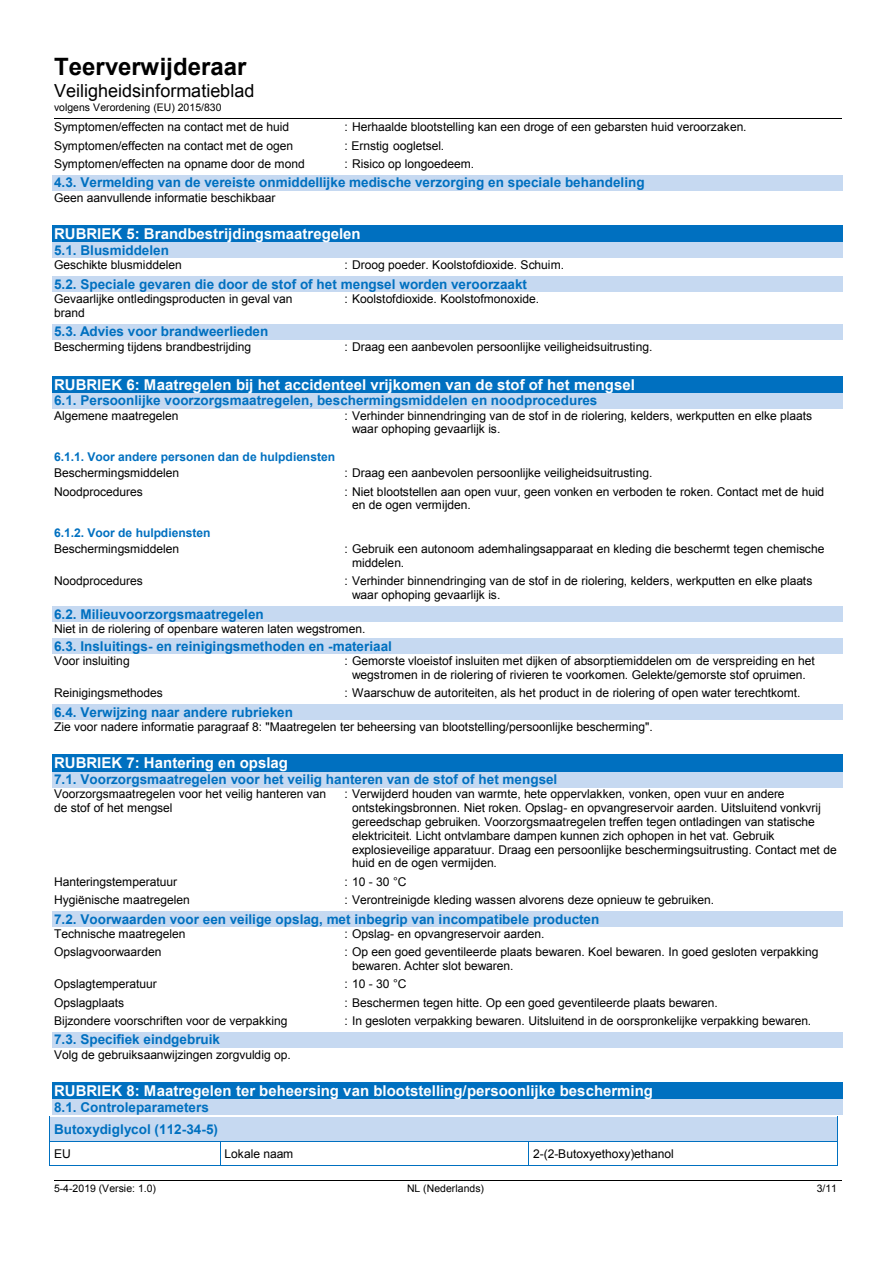
<style>
.page{position:relative;width:894px;height:1263px;background:#fff}
.page>*{position:absolute;margin:0;border:0;box-sizing:border-box;transform-origin:0 0}
.t1{font:700 24px "Arial";color:#000}
.t2{font:18px "Arial";color:#000}
.t3{font:700 15px "Arial";color:#fff}
.t4{font:700 13.5px/22.4px "Arial";color:#0070c0}
.t5{font:12px/13.8px "Arial";letter-spacing:-.005em;color:#000}
.t6{font:700 12px "Arial";color:#0070c0}
.t7{font:10.5px "Arial";color:#000}
</style>
<div class="page">
<hr style="left:54px;top:118px;width:787px;height:1px;background:#000">
<hr style="left:54px;top:1180px;width:264px;height:1px;background:#000">
<hr style="left:319px;top:1180px;width:258px;height:1px;background:#000">
<hr style="left:578px;top:1180px;width:263px;height:1px;background:#000">
<div style="left:52px;top:175px;width:789px;height:16px;background:#c6d9f1"></div>
<div style="left:52px;top:225px;width:789px;height:17px;background:#0070c0"></div>
<div style="left:52px;top:242px;width:789px;height:16px;background:#c6d9f1"></div>
<div style="left:52px;top:276px;width:789px;height:16px;background:#c6d9f1"></div>
<div style="left:52px;top:324px;width:789px;height:16px;background:#c6d9f1"></div>
<div style="left:52px;top:376px;width:789px;height:17px;background:#0070c0"></div>
<div style="left:52px;top:393px;width:789px;height:16px;background:#c6d9f1"></div>
<div style="left:52px;top:606px;width:789px;height:16px;background:#c6d9f1"></div>
<div style="left:52px;top:639px;width:789px;height:15px;background:#c6d9f1"></div>
<div style="left:52px;top:704px;width:789px;height:16px;background:#c6d9f1"></div>
<div style="left:52px;top:754px;width:789px;height:18px;background:#0070c0"></div>
<div style="left:52px;top:772px;width:789px;height:15px;background:#c6d9f1"></div>
<div style="left:52px;top:911px;width:789px;height:16px;background:#c6d9f1"></div>
<div style="left:52px;top:1032px;width:789px;height:16px;background:#c6d9f1"></div>
<div style="left:52px;top:1082px;width:789px;height:17px;background:#0070c0"></div>
<div style="left:52px;top:1099px;width:789px;height:16px;background:#c6d9f1"></div>
<div style="left:54px;top:1122px;width:778px;height:15px;background:#c6d9f1"></div>
<div style="left:50px;top:1117px;width:786px;height:5px;background:#c6d9f1"></div>
<div style="left:50px;top:1137px;width:787px;height:5px;background:#c6d9f1"></div>
<hr style="left:50px;top:1142px;width:170px;height:1px;background:#0070c0">
<hr style="left:220px;top:1142px;width:308px;height:1px;background:#0070c0">
<hr style="left:529px;top:1142px;width:307px;height:1px;background:#0070c0">
<svg style="left:49px;top:1117px;width:1px;height:49px"></svg>
<hr style="left:50px;top:1165px;width:170px;height:1px;background:#0070c0">
<svg style="left:220px;top:1143px;width:1px;height:22px"></svg>
<hr style="left:220px;top:1165px;width:308px;height:1px;background:#0070c0">
<svg style="left:528px;top:1142px;width:1px;height:24px"></svg>
<hr style="left:529px;top:1165px;width:307px;height:1px;background:#0070c0">
<svg style="left:836px;top:1117px;width:1px;height:49px"></svg>
<h1 class="t1" style="left:54px;top:58px;width:194px">Teerverwĳderaar</h1>
<h2 class="t2" style="left:54px;top:84px;width:202px">Veiligheidsinformatieblad</h2>
<p class="t7" style="left:54px;top:104px;width:169px">volgens Verordening (EU) 2015/830</p>
<p class="t5" style="left:54px;top:121px;width:236px">Symptomen/effecten na contact met de huid</p>
<p class="t5" style="left:344px;top:121px;width:403px">: Herhaalde blootstelling kan een droge of een gebarsten huid veroorzaken.</p>
<p class="t5" style="left:54px;top:140px;width:240px">Symptomen/effecten na contact met de ogen</p>
<p class="t5" style="left:344px;top:140px;width:101px">: Ernstig oogletsel.</p>
<p class="t5" style="left:54px;top:158px;width:252px">Symptomen/effecten na opname door de mond</p>
<p class="t5" style="left:344px;top:158px;width:131px">: Risico op longoedeem.</p>
<p class="t4" style="left:54px;top:173px;width:592px">4.3. Vermelding van de vereiste onmiddellĳke medische verzorging en speciale behandeling</p>
<p class="t5" style="left:54px;top:192px;width:223px">Geen aanvullende informatie beschikbaar</p>
<p class="t3" style="left:54px;top:228px;width:308px">RUBRIEK 5: Brandbestrijdingsmaatregelen</p>
<p class="t4" style="left:54px;top:240px;width:116px">5.1. Blusmiddelen</p>
<p class="t5" style="left:54px;top:259px;width:129px">Geschikte blusmiddelen</p>
<p class="t5" style="left:344px;top:259px;width:221px">: Droog poeder. Koolstofdioxide. Schuim.</p>
<p class="t4" style="left:54px;top:274px;width:474px">5.2. Speciale gevaren die door de stof of het mengsel worden veroorzaakt</p>
<p class="t5" style="left:54px;top:293px;width:240px">Gevaarlĳke ontledingsproducten in geval van brand</p>
<p class="t5" style="left:344px;top:293px;width:196px">: Koolstofdioxide. Koolstofmonoxide.</p>
<p class="t4" style="left:54px;top:322px;width:216px">5.3. Advies voor brandweerlieden</p>
<p class="t5" style="left:54px;top:340px;width:198px">Bescherming tĳdens brandbestrijding</p>
<p class="t5" style="left:344px;top:340px;width:309px">: Draag een aanbevolen persoonlĳke veiligheidsuitrusting.</p>
<p class="t3" style="left:54px;top:379px;width:582px">RUBRIEK 6: Maatregelen bĳ het accidenteel vrĳkomen van de stof of het mengsel</p>
<p class="t4" style="left:54px;top:391px;width:544px">6.1. Persoonlijke voorzorgsmaatregelen, beschermingsmiddelen en noodprocedures</p>
<p class="t5" style="left:54px;top:410px;width:126px">Algemene maatregelen</p>
<p class="t5" style="left:352px;top:410px;width:461px;text-indent:-8px">: Verhinder binnendringing van de stof in de riolering, kelders, werkputten en elke plaats waar ophoping gevaarlĳk is.</p>
<p class="t6" style="left:54px;top:452px;width:282px">6.1.1. Voor andere personen dan de hulpdiensten</p>
<p class="t5" style="left:54px;top:467px;width:126px">Beschermingsmiddelen</p>
<p class="t5" style="left:344px;top:467px;width:309px">: Draag een aanbevolen persoonlĳke veiligheidsuitrusting.</p>
<p class="t5" style="left:54px;top:486px;width:90px">Noodprocedures</p>
<p class="t5" style="left:352px;top:486px;width:473px;text-indent:-8px">: Niet blootstellen aan open vuur, geen vonken en verboden te roken. Contact met de huid en de ogen vermĳden.</p>
<p class="t6" style="left:54px;top:528px;width:158px">6.1.2. Voor de hulpdiensten</p>
<p class="t5" style="left:54px;top:543px;width:127px">Beschermingsmiddelen</p>
<p class="t5" style="left:352px;top:543px;width:473px;text-indent:-8px">: Gebruik een autonoom ademhalingsapparaat en kleding die beschermt tegen chemische middelen.</p>
<p class="t5" style="left:54px;top:575px;width:90px">Noodprocedures</p>
<p class="t5" style="left:352px;top:575px;width:461px;text-indent:-8px">: Verhinder binnendringing van de stof in de riolering, kelders, werkputten en elke plaats waar ophoping gevaarlĳk is.</p>
<p class="t4" style="left:54px;top:604px;width:211px">6.2. Milieuvoorzorgsmaatregelen</p>
<p class="t5" style="left:54px;top:623px;width:313px">Niet in de riolering of openbare wateren laten wegstromen.</p>
<p class="t4" style="left:54px;top:636px;width:339px">6.3. Insluitings- en reinigingsmethoden en -materiaal</p>
<p class="t5" style="left:54px;top:655px;width:77px">Voor insluiting</p>
<p class="t5" style="left:344px;top:655px;width:471px;text-align:center">: Gemorste vloeistof insluiten met dijken of absorptiemiddelen om de verspreiding en het wegstromen in de riolering of rivieren te voorkomen. Gelekte/gemorste stof opruimen.</p>
<p class="t5" style="left:54px;top:687px;width:110px">Reinigingsmethodes</p>
<p class="t5" style="left:344px;top:687px;width:457px">: Waarschuw de autoriteiten, als het product in de riolering of open water terechtkomt.</p>
<p class="t4" style="left:54px;top:702px;width:240px">6.4. Verwijzing naar andere rubrieken</p>
<p class="t5" style="left:54px;top:721px;width:600px">Zie voor nadere informatie paragraaf 8: "Maatregelen ter beheersing van blootstelling/persoonlijke bescherming".</p>
<p class="t3" style="left:54px;top:757px;width:235px">RUBRIEK 7: Hantering en opslag</p>
<p class="t4" style="left:54px;top:769px;width:504px">7.1. Voorzorgsmaatregelen voor het veilig hanteren van de stof of het mengsel</p>
<p class="t5" style="left:54px;top:788px;width:273px">Voorzorgsmaatregelen voor het veilig hanteren van de stof of het mengsel</p>
<p class="t5" style="left:352px;top:788px;width:486px;text-indent:-8px">: Verwĳderd houden van warmte, hete oppervlakken, vonken, open vuur en andere ontstekingsbronnen. Niet roken. Opslag- en opvangreservoir aarden. Uitsluitend vonkvrĳ gereedschap gebruiken. Voorzorgsmaatregelen treffen tegen ontladingen van statische elektriciteit. Licht ontvlambare dampen kunnen zich ophopen in het vat. Gebruik explosieveilige apparatuur. Draag een persoonlijke beschermingsuitrusting. Contact met de huid en de ogen vermĳden.</p>
<p class="t5" style="left:54px;top:876px;width:124px">Hanteringstemperatuur</p>
<p class="t5" style="left:344px;top:876px;width:63px">:10-30°C</p>
<p class="t5" style="left:54px;top:894px;width:137px">Hygiënische maatregelen</p>
<p class="t5" style="left:344px;top:894px;width:371px">: Verontreinigde kleding wassen alvorens deze opnieuw te gebruiken.</p>
<p class="t4" style="left:54px;top:909px;width:546px">7.2. Voorwaarden voor een veilige opslag, met inbegrip van incompatibele producten</p>
<p class="t5" style="left:54px;top:928px;width:133px">Technische maatregelen</p>
<p class="t5" style="left:344px;top:928px;width:201px">: Opslag- en opvangreservoir aarden.</p>
<p class="t5" style="left:54px;top:946px;width:109px">Opslagvoorwaarden</p>
<p class="t5" style="left:352px;top:946px;width:468px;text-indent:-8px">: Op een goed geventileerde plaats bewaren. Koel bewaren. In goed gesloten verpakking bewaren. Achter slot bewaren.</p>
<p class="t5" style="left:54px;top:978px;width:104px">Opslagtemperatuur</p>
<p class="t5" style="left:344px;top:978px;width:63px">:10-30°C</p>
<p class="t5" style="left:54px;top:997px;width:72px">Opslagplaats</p>
<p class="t5" style="left:344px;top:997px;width:375px">: Beschermen tegen hitte. Op een goed geventileerde plaats bewaren.</p>
<p class="t5" style="left:54px;top:1015px;width:235px">Bĳzondere voorschriften voor de verpakking</p>
<p class="t5" style="left:344px;top:1015px;width:468px">: In gesloten verpakking bewaren. Uitsluitend in de oorspronkelijke verpakking bewaren.</p>
<p class="t4" style="left:54px;top:1030px;width:167px">7.3. Specifiek eindgebruik</p>
<p class="t5" style="left:54px;top:1049px;width:238px">Volg de gebruiksaanwĳzingen zorgvuldig op.</p>
<p class="t3" style="left:54px;top:1085px;width:600px">RUBRIEK 8: Maatregelen ter beheersing van blootstelling/persoonlĳke bescherming</p>
<p class="t4" style="left:54px;top:1097px;width:165px">8.1. Controleparameters<br>Butoxydiglycol (112-34-5)</p>
<p class="t5" style="left:54px;top:1148px;width:18px">EU</p>
<p class="t5" style="left:224px;top:1148px;width:70px">Lokale naam</p>
<p class="t5" style="left:533px;top:1148px;width:142px">2-(2-Butoxyethoxy)ethanol</p>
<p class="t7" style="left:54px;top:1184px;width:103px">5-4-2019 (Versie: 1.0)</p>
<p class="t7" style="left:407px;top:1184px;width:78px">NL (Nederlands)</p>
<p class="t7" style="left:816px;top:1184px;width:22px">3/11</p>
</div>
